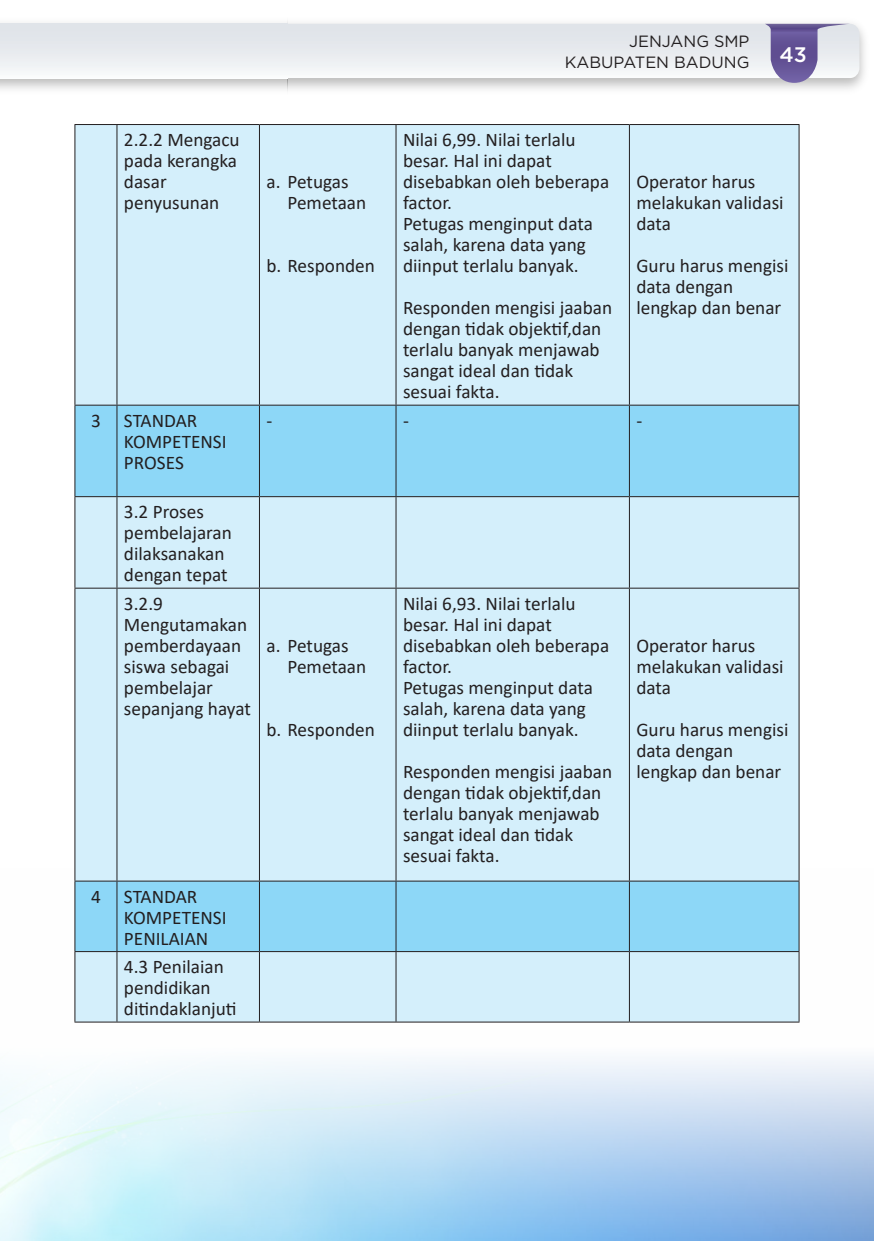
<style>
.page{position:relative;width:874px;height:1241px;background:#fff}
.page>*{position:absolute;margin:0;border:0;box-sizing:border-box;transform-origin:0 0}
.t1{font:500 21px "Gotham";color:#fff}
.t2{font:19.25px/21px "Calibri";color:#231f20}
.t3{font:16.28px/21px "Gotham";color:#231f20;text-align:right}
</style>
<div class="page">
<svg style="left:287px;top:24px;width:572px;height:59px"></svg>
<div style="left:0;top:24px;width:287px;height:54px;background:linear-gradient(to bottom,#dbe0e6,#f6f8f9)"></div>
<div style="left:75px;top:125px;width:723px;height:896px;background:#d4effb"></div>
<svg style="left:75px;top:405px;width:723px;height:546px;background:#bde6f8"></svg>
<hr style="left:74px;top:124px;width:43px;height:1px;background:#231f20">
<hr style="left:74px;top:125px;width:1px;height:279px;background:#231f20">
<hr style="left:117px;top:124px;width:142px;height:1px;background:#231f20">
<hr style="left:116px;top:125px;width:1px;height:279px;background:#231f20">
<hr style="left:259px;top:124px;width:137px;height:1px;background:#231f20">
<hr style="left:259px;top:125px;width:1px;height:279px;background:#231f20">
<hr style="left:396px;top:124px;width:233px;height:1px;background:#231f20">
<hr style="left:395px;top:125px;width:1px;height:279px;background:#231f20">
<hr style="left:629px;top:124px;width:170px;height:1px;background:#231f20">
<hr style="left:628px;top:125px;width:1px;height:279px;background:#231f20">
<hr style="left:798px;top:125px;width:1px;height:279px;background:#231f20">
<hr style="left:74px;top:404px;width:43px;height:1px;background:#231f20">
<hr style="left:74px;top:405px;width:1px;height:91px;background:#231f20">
<hr style="left:117px;top:404px;width:142px;height:1px;background:#231f20">
<hr style="left:116px;top:405px;width:1px;height:91px;background:#231f20">
<hr style="left:259px;top:404px;width:137px;height:1px;background:#231f20">
<hr style="left:259px;top:405px;width:1px;height:91px;background:#231f20">
<hr style="left:396px;top:404px;width:233px;height:1px;background:#231f20">
<hr style="left:395px;top:405px;width:1px;height:91px;background:#231f20">
<hr style="left:629px;top:404px;width:170px;height:1px;background:#231f20">
<hr style="left:628px;top:405px;width:1px;height:91px;background:#231f20">
<hr style="left:798px;top:405px;width:1px;height:91px;background:#231f20">
<hr style="left:74px;top:496px;width:43px;height:1px;background:#231f20">
<hr style="left:74px;top:497px;width:1px;height:90px;background:#231f20">
<hr style="left:117px;top:496px;width:142px;height:1px;background:#231f20">
<hr style="left:116px;top:497px;width:1px;height:90px;background:#231f20">
<hr style="left:259px;top:496px;width:137px;height:1px;background:#231f20">
<hr style="left:259px;top:497px;width:1px;height:90px;background:#231f20">
<hr style="left:396px;top:496px;width:233px;height:1px;background:#231f20">
<hr style="left:395px;top:497px;width:1px;height:90px;background:#231f20">
<hr style="left:629px;top:496px;width:170px;height:1px;background:#231f20">
<hr style="left:628px;top:497px;width:1px;height:90px;background:#231f20">
<hr style="left:798px;top:497px;width:1px;height:90px;background:#231f20">
<hr style="left:74px;top:587px;width:43px;height:1px;background:#231f20">
<hr style="left:74px;top:588px;width:1px;height:292px;background:#231f20">
<hr style="left:117px;top:587px;width:142px;height:1px;background:#231f20">
<hr style="left:116px;top:588px;width:1px;height:292px;background:#231f20">
<hr style="left:259px;top:587px;width:137px;height:1px;background:#231f20">
<hr style="left:259px;top:588px;width:1px;height:292px;background:#231f20">
<hr style="left:396px;top:587px;width:233px;height:1px;background:#231f20">
<hr style="left:395px;top:588px;width:1px;height:292px;background:#231f20">
<hr style="left:629px;top:587px;width:170px;height:1px;background:#231f20">
<hr style="left:628px;top:588px;width:1px;height:292px;background:#231f20">
<hr style="left:798px;top:588px;width:1px;height:292px;background:#231f20">
<hr style="left:74px;top:880px;width:43px;height:1px;background:#231f20">
<hr style="left:74px;top:881px;width:1px;height:70px;background:#231f20">
<hr style="left:117px;top:880px;width:142px;height:1px;background:#231f20">
<hr style="left:116px;top:881px;width:1px;height:70px;background:#231f20">
<hr style="left:259px;top:880px;width:137px;height:1px;background:#231f20">
<hr style="left:259px;top:881px;width:1px;height:70px;background:#231f20">
<hr style="left:396px;top:880px;width:233px;height:1px;background:#231f20">
<hr style="left:395px;top:881px;width:1px;height:70px;background:#231f20">
<hr style="left:629px;top:880px;width:170px;height:1px;background:#231f20">
<hr style="left:628px;top:881px;width:1px;height:70px;background:#231f20">
<hr style="left:798px;top:881px;width:1px;height:70px;background:#231f20">
<hr style="left:74px;top:951px;width:43px;height:1px;background:#231f20">
<hr style="left:74px;top:951px;width:1px;height:70px;background:#231f20">
<hr style="left:117px;top:951px;width:142px;height:1px;background:#231f20">
<hr style="left:116px;top:951px;width:1px;height:70px;background:#231f20">
<hr style="left:259px;top:951px;width:137px;height:1px;background:#231f20">
<hr style="left:259px;top:951px;width:1px;height:70px;background:#231f20">
<hr style="left:396px;top:951px;width:233px;height:1px;background:#231f20">
<hr style="left:395px;top:951px;width:1px;height:70px;background:#231f20">
<hr style="left:629px;top:951px;width:170px;height:1px;background:#231f20">
<hr style="left:628px;top:951px;width:1px;height:70px;background:#231f20">
<hr style="left:798px;top:951px;width:1px;height:70px;background:#231f20">
<hr style="left:74px;top:1021px;width:43px;height:1px;background:#231f20">
<hr style="left:117px;top:1021px;width:142px;height:1px;background:#231f20">
<hr style="left:259px;top:1021px;width:137px;height:1px;background:#231f20">
<hr style="left:396px;top:1021px;width:233px;height:1px;background:#231f20">
<hr style="left:629px;top:1021px;width:170px;height:1px;background:#231f20">
<p class="t2" style="left:124px;top:129px;width:117px">2.2.2 Mengacu pada kerangka dasar penyusunan</p>
<p class="t2" style="left:287px;top:171px;width:80px;text-indent:-21px">a. Petugas<br>Pemetaan</p>
<p class="t2" style="left:266px;top:255px;width:110px">b. Responden</p>
<p class="t3" style="left:564px;top:30px;width:186px">JENJANG SMP<br>KABUPATEN BADUNG</p>
<p class="t1" style="left:779px;top:41px;width:29px">43</p>
<p class="t2" style="left:403px;top:129px;width:208px">Nilai 6,99. Nilai terlalu besar. Hal ini dapat disebabkan oleh beberapa factor.</p>
<p class="t2" style="left:403px;top:213px;width:191px">Petugas menginput data salah, karena data yang diinput terlalu banyak.</p>
<p class="t2" style="left:403px;top:297px;width:211px">Responden mengisi jaaban dengan tidak objektif,dan terlalu banyak menjawab sangat ideal dan tidak sesuai fakta.</p>
<p class="t2" style="left:636px;top:171px;width:149px">Operator harus melakukan validasi data</p>
<p class="t2" style="left:636px;top:255px;width:153px">Guru harus mengisi data dengan lengkap dan benar</p>
<p class="t2" style="left:91px;top:409px;width:11px">3</p>
<p class="t2" style="left:124px;top:409px;width:104px">STANDAR<br>KOMPETENSI<br>PROSES</p>
<p class="t2" style="left:266px;top:409px;width:7px">-</p>
<p class="t2" style="left:403px;top:409px;width:7px">-</p>
<p class="t2" style="left:636px;top:409px;width:7px">-</p>
<p class="t2" style="left:124px;top:500px;width:109px">3.2 Proses pembelajaran dilaksanakan dengan tepat</p>
<p class="t2" style="left:124px;top:592px;width:128px">3.2.9<br>Mengutamakan pemberdayaan siswa sebagai pembelajar sepanjang hayat</p>
<p class="t2" style="left:403px;top:592px;width:208px">Nilai 6,93. Nilai terlalu besar. Hal ini dapat disebabkan oleh beberapa factor.</p>
<p class="t2" style="left:403px;top:676px;width:191px">Petugas menginput data salah, karena data yang diinput terlalu banyak.</p>
<p class="t2" style="left:403px;top:760px;width:211px">Responden mengisi jaaban dengan tidak objektif,dan terlalu banyak menjawab sangat ideal dan tidak sesuai fakta.</p>
<p class="t2" style="left:636px;top:634px;width:149px">Operator harus melakukan validasi data</p>
<p class="t2" style="left:636px;top:718px;width:153px">Guru harus mengisi data dengan lengkap dan benar</p>
<p class="t2" style="left:287px;top:634px;width:80px;text-indent:-21px">a. Petugas<br>Pemetaan</p>
<p class="t2" style="left:266px;top:718px;width:110px">b. Responden</p>
<p class="t2" style="left:91px;top:885px;width:11px">4</p>
<p class="t2" style="left:124px;top:885px;width:104px">STANDAR<br>KOMPETENSI<br>PENILAIAN</p>
<p class="t2" style="left:124px;top:955px;width:114px">4.3 Penilaian pendidikan ditindaklanjuti</p>
</div>
